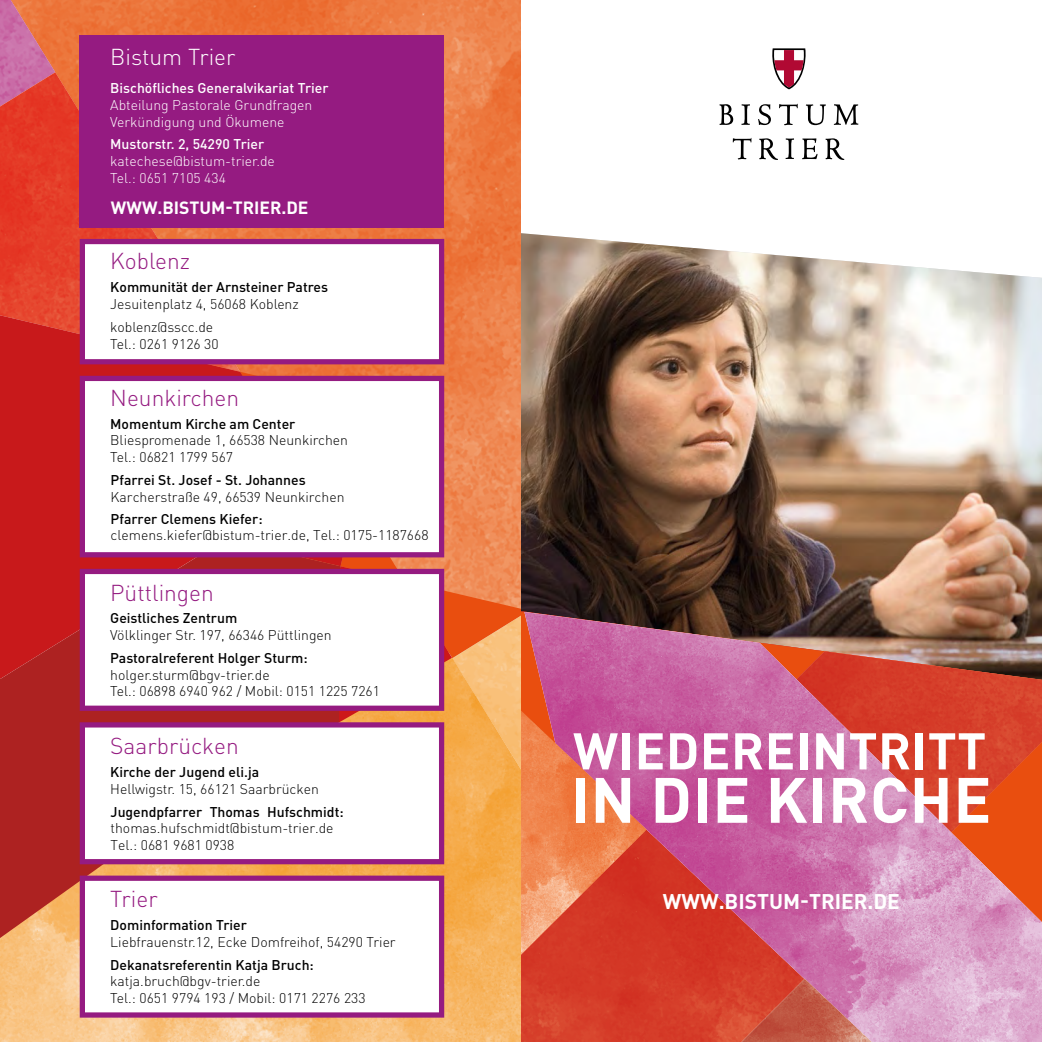
<style>
.page{position:relative;width:1042px;height:1042px;background:#fff}
.page>*{position:absolute;margin:0;border:0;box-sizing:border-box;transform-origin:0 0}
.t1{font:700 63px "DIN Pro";letter-spacing:.01em;color:#fff}
.t2{font:700 50.75px "DIN Pro";letter-spacing:.01em;color:#fff}
.t3{font:300 22.75px "DIN Pro";color:#951b81}
.t4{font:300 22.75px "DIN Pro";color:#fff}
.t5{font:700 21px "DIN Pro";color:#fff}
.t6{font:700 17.5px "DIN Pro";color:#fff}
.t7{font:300 14px/16.8px "DIN Pro";color:#000}
.t8{font:500 14px "DIN Pro";color:#000}
.t9{font:300 14px/16.8px "DIN Pro";color:#fff}
.t10{font:500 14px "DIN Pro";color:#fff}
</style>
<div class="page">
<img style="left:521px;top:233px;width:521px;height:378px">
<img style="left:524px;top:612px;width:518px;height:430px">
<img style="left:741px;top:978px;width:131px;height:64px">
<img style="left:521px;top:710px;width:125px;height:244px">
<svg style="left:719px;top:104px;width:14px;height:21px"></svg>
<svg style="left:741px;top:104px;width:9px;height:21px"></svg>
<svg style="left:758px;top:104px;width:13px;height:21px"></svg>
<svg style="left:779px;top:103px;width:19px;height:22px"></svg>
<svg style="left:806px;top:104px;width:20px;height:21px"></svg>
<svg style="left:834px;top:104px;width:24px;height:21px"></svg>
<svg style="left:759px;top:138px;width:19px;height:22px"></svg>
<svg style="left:802px;top:138px;width:15px;height:21px"></svg>
<svg style="left:772px;top:48px;width:34px;height:41px"></svg>
<svg style="left:785px;top:138px;width:9px;height:21px"></svg>
<svg style="left:733px;top:138px;width:18px;height:21px"></svg>
<svg style="left:825px;top:138px;width:19px;height:22px"></svg>
<img style="left:172px;top:0;width:349px;height:315px">
<svg style="left:0;top:0;width:172px;height:72px;background:#e37358"></svg>
<img style="left:0;top:72px;width:240px;height:243px">
<svg style="left:0;top:315px;width:521px;height:343px;background:#df5938"></svg>
<svg style="left:0;top:539px;width:340px;height:119px;background:#c21a1d"></svg>
<img style="left:0;top:658px;width:521px;height:384px">
<div style="left:80px;top:35px;width:364px;height:192px;background:#951b81"></div>
<div style="left:80px;top:722px;width:364px;height:142px;background:#fff;border:5px solid #951b81"></div>
<div style="left:80px;top:376px;width:364px;height:181px;background:#fff;border:5px solid #951b81"></div>
<div style="left:80px;top:239px;width:364px;height:125px;background:#fff;border:5px solid #951b81"></div>
<div style="left:80px;top:875px;width:364px;height:142px;background:#fff;border:5px solid #951b81"></div>
<div style="left:80px;top:569px;width:364px;height:142px;background:#fff;border:5px solid #951b81"></div>
<h3 class="t4" style="left:110px;top:41px;width:127px">Bistum Trier</h3>
<p class="t10" style="left:110px;top:78px;width:220px">Bischöfliches Generalvikariat Trier</p>
<p class="t9" style="left:110px;top:96px;width:204px">Abteilung Pastorale Grundfragen<br>Verkündigung und Ökumene</p>
<p class="t10" style="left:110px;top:135px;width:155px">Mustorstr. 2, 54290 Trier</p>
<p class="t9" style="left:110px;top:152px;width:166px">katechese@bistum-trier.de<br>Tel.: 0651 7105 434</p>
<p class="t6" style="left:111px;top:195px;width:199px">WWW.BISTUM-TRIER.DE</p>
<h3 class="t3" style="left:110px;top:246px;width:81px">Koblenz</h3>
<p class="t8" style="left:110px;top:278px;width:219px">Kommunität der Arnsteiner Patres</p>
<p class="t7" style="left:110px;top:292px;width:190px;line-height:22.8px">Jesuitenplatz 4, 56068 Koblenz koblenz@sscc.de</p>
<p class="t7" style="left:110px;top:334px;width:110px">Tel.: 0261 9126 30</p>
<h3 class="t3" style="left:110px;top:382px;width:130px">Neunkirchen</h3>
<p class="t8" style="left:110px;top:414px;width:187px">Momentum Kirche am Center</p>
<p class="t7" style="left:110px;top:431px;width:239px">Bliespromenade 1, 66538 Neunkirchen<br>Tel.: 06821 1799 567</p>
<p class="t8" style="left:111px;top:470px;width:197px">Pfarrei St. Josef - St. Johannes</p>
<p class="t7" style="left:111px;top:488px;width:235px">Karcherstraße 49, 66539 Neunkirchen</p>
<p class="t8" style="left:111px;top:509px;width:153px">Pfarrer Clemens Kiefer:</p>
<p class="t7" style="left:111px;top:526px;width:319px">clemens.kiefer@bistum-trier.de, Tel.: 0175-1187668</p>
<h3 class="t3" style="left:110px;top:577px;width:105px">Püttlingen</h3>
<p class="t8" style="left:110px;top:609px;width:129px">Geistliches Zentrum</p>
<p class="t7" style="left:110px;top:626px;width:223px">Völklinger Str. 197, 66346 Püttlingen</p>
<p class="t8" style="left:110px;top:648px;width:199px">Pastoralreferent Holger Sturm:</p>
<p class="t7" style="left:110px;top:665px;width:271px">holger.sturm@bgv-trier.de<br>Tel.: 06898 6940 962 / Mobil: 0151 1225 7261</p>
<h3 class="t3" style="left:110px;top:730px;width:130px">Saarbrücken</h3>
<p class="t8" style="left:110px;top:762px;width:150px">Kirche der Jugend eli.ja</p>
<p class="t7" style="left:110px;top:780px;width:210px">Hellwigstr. 15, 66121 Saarbrücken</p>
<p class="t8" style="left:111px;top:802px;width:235px">Jugendpfarrer Thomas Hufschmidt:</p>
<p class="t7" style="left:111px;top:819px;width:224px">thomas.hufschmidt@bistum-trier.de<br>Tel.: 0681 9681 0938</p>
<h3 class="t3" style="left:110px;top:883px;width:49px">Trier</h3>
<p class="t8" style="left:110px;top:915px;width:138px">Dominformation Trier</p>
<p class="t7" style="left:110px;top:933px;width:287px">Liebfrauenstr.12, Ecke Domfreihof, 54290 Trier</p>
<p class="t8" style="left:110px;top:955px;width:205px">Dekanatsreferentin Katja Bruch:</p>
<p class="t7" style="left:110px;top:972px;width:257px">katja.bruch@bgv-trier.de<br>Tel.: 0651 9794 193 / Mobil: 0171 2276 233</p>
<h2 class="t2" style="left:573px;top:716px;width:415px">WIEDEREINTRITT</h2>
<h1 class="t1" style="left:571px;top:757px;width:422px">IN DIE KIRCHE</h1>
<h3 class="t5" style="left:663px;top:887px;width:238px">WWW.BISTUM-TRIER.DE</h3>
</div>
